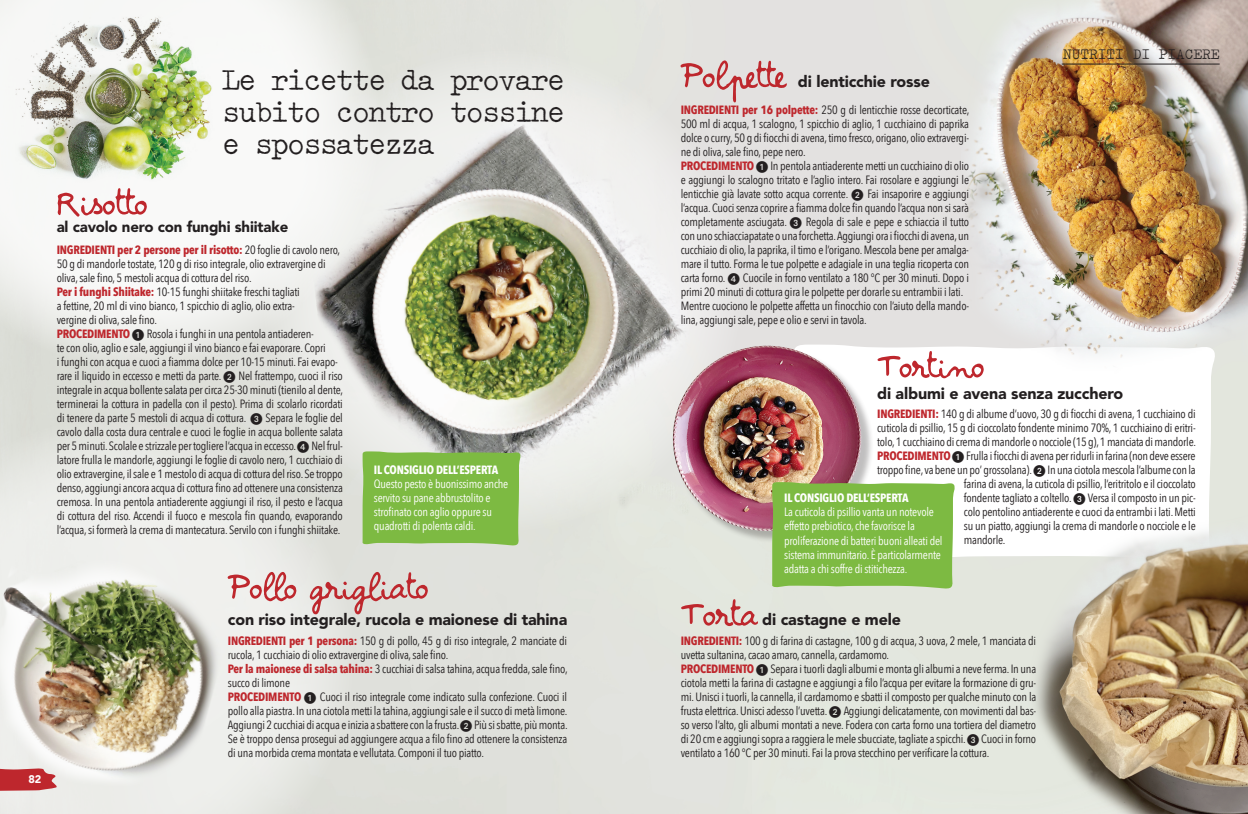
<style>
.page{position:relative;width:1248px;height:814px;background:#fff}
.page>*{position:absolute;margin:0;border:0;box-sizing:border-box;transform-origin:0 0}
.t1{font:50px "Clairette";letter-spacing:-.01em;color:#be272d}
.t2{font:32.9px/32px "Typewriter";letter-spacing:-.05em;color:#231f20;text-align:justify}
.t3{font:900 16px "Avenir LT Std";letter-spacing:-.01em;color:#231f20}
.t4{font:16px "Typewriter";color:#231f20}
.t5{font:900 15px "Avenir LT Std";letter-spacing:-.01em;color:#231f20}
.t6{font:12px/14px "Avenir Next Condensed";letter-spacing:-.02em;color:#231f20}
.t7{font:12px/14px "Avenir Next Condensed";letter-spacing:-.02em;color:#fff}
.t8{font:700 12px "Avenir Next Condensed";letter-spacing:-.02em;color:#fff}
.t9{font:900 11px "Avenir LT Std";color:#fff}
.s1{font-weight:700;color:#be272d}
.s2{font-family:"European Pi One"}
</style>
<div class="page">
<svg style="left:794px;top:344px;width:422px;height:218px"></svg>
<svg style="left:0;top:417px;width:356px;height:397px;background:#e4e5e0"></svg>
<div style="left:261px;top:48px;width:482px;height:485px;background:#e6e6e3;border-radius:50%"></div>
<svg style="left:0;top:0;width:381px;height:370px;fill:#f7f8f6"></svg>
<img style="left:0;top:487px;width:257px;height:327px">
<img style="left:1011px;top:494px;width:236px;height:320px">
<img style="left:961px;top:0;width:286px;height:378px">
<hr style="left:1061px;top:64px;width:158px;height:1px;background:#231f20">
<img style="left:299px;top:103px;width:405px;height:405px">
<img style="left:0;top:13px;width:217px;height:170px">
<div style="left:674px;top:347px;width:199px;height:196px;background:#231f20;opacity:.29"></div>
<img style="left:673px;top:346px;width:188px;height:185px">
<svg style="left:362px;top:451px;width:159px;height:95px;background:#82bb4a"></svg>
<div style="left:772px;top:482px;width:183px;height:107px;background:#7dba42"></div>
<svg style="left:0;top:767px;width:59px;height:24px"></svg>
<p class="t9" style="left:28px;top:772px;width:15px">82</p>
<h2 class="t2" style="left:222px;top:64px;width:344px">Le ricette da provare subito contro tossine e spossatezza</h2>
<h1 class="t1" style="left:57px;top:180px;width:94px">Risotto</h1>
<p class="t5" style="left:57px;top:218px;width:233px">al cavolo nero con funghi shiitake</p>
<p class="t6" style="left:57px;top:242px;width:288px"><span class="s1">INGREDIENTI PER 2 PERSONE PER IL RISOTTO:</span> 20 foglie di cavolo nero, 50 g di mandorle tostate, 120 g di riso integrale, olio extravergine di oliva, sale fino, 5 mestoli acqua di cottura del riso.<br><span class="s1">PER I FUNGHI SHIITAKE:</span> 10-15 funghi shiitake freschi tagliati<br>a fettine, 20 ml di vino bianco, 1 spicchio di aglio, olio extra-<br>vergine di oliva, sale fino.<br><span class="s1">PROCEDIMENTO</span> <span class="s2">1</span> Rosola i funghi in una pentola antiaderen-<br>te con olio, aglio e sale, aggiungi il vino bianco e fai evaporare. Copri<br>i funghi con acqua e cuoci a fiamma dolce per 10-15 minuti. Fai evapo&shy;rare il liquido in eccesso e metti da parte. <span class="s2">2</span> Nel frattempo, cuoci il riso integrale in acqua bollente salata per circa 25-30 minuti (tienilo al dente, terminerai la cottura in padella con il pesto). Prima di scolarlo ricordati di tenere da parte 5 mestoli di acqua di cottura. <span class="s2">3</span> Separa le foglie del cavolo dalla costa dura centrale e cuoci le foglie in acqua bollente salata per 5 minuti. Scolale e strizzale per togliere l’acqua in eccesso. <span class="s2">4</span> Nel frul&shy;latore frulla le mandorle, aggiungi le foglie di cavolo nero, 1 cucchiaio di olio extravergine, il sale e 1 mestolo di acqua di cottura del riso. Se troppo denso, aggiungi ancora acqua di cottura fino ad ottenere una consistenza cremosa. In una pentola antiaderente aggiungi il riso, il pesto e l’acqua di cottura del riso. Accendi il fuoco e mescola fin quando, evaporando l’acqua, si formerà la crema di mantecatura. Servilo con i funghi shiitake.</p>
<p class="t8" style="left:374px;top:462px;width:126px">IL CONSIGLIO DELL’ESPERTA</p>
<p class="t7" style="left:374px;top:476px;width:136px">Questo pesto è buonissimo anche servito su pane abbrustolito e strofinato con aglio oppure su quadrotti di polenta caldi.</p>
<h1 class="t1" style="left:228px;top:564px;width:203px">Pollo grigliato</h1>
<h3 class="t3" style="left:228px;top:609px;width:341px">con riso integrale, rucola e maionese di tahina</h3>
<p class="t6" style="left:228px;top:632px;width:341px"><span class="s1">INGREDIENTI PER 1 PERSONA:</span> 150 g di pollo, 45 g di riso integrale, 2 manciate di rucola, 1 cucchiaio di olio extravergine di oliva, sale fino.<br><span class="s1">PER LA MAIONESE DI SALSA TAHINA:</span> 3 cucchiai di salsa tahina, acqua fredda, sale fino, succo di limone<br><span class="s1">PROCEDIM ENTO</span> <span class="s2">1</span> Cuoci il riso integrale come indicato sulla confezione. Cuoci il pollo alla piastra. In una ciotola metti la tahina, aggiungi sale e il succo di metà limone.<br>Aggiungi 2 cucchiai di acqua e inizia a sbattere con la frusta. <span class="s2">2</span> Più si sbatte, più monta.<br>Se è troppo densa prosegui ad aggiungere acqua a filo fino ad ottenere la consistenza di una morbida crema montata e vellutata. Componi il tuo piatto.</p>
<h1 class="t1" style="left:680px;top:53px;width:107px">Polpette</h1>
<h3 class="t3" style="left:797px;top:71px;width:133px">di lenticchie rosse</h3>
<p class="t6" style="left:680px;top:102px;width:290px"><span class="s1">INGREDIENTI PER 16 POLPETTE:</span> 250 g di lenticchie rosse decorticate, 500 ml di acqua, 1 scalogno, 1 spicchio di aglio, 1 cucchiaino di paprika dolce o curry, 50 g di fiocchi di avena, timo fresco, origano, olio extravergi&shy;ne di oliva, sale fino, pepe nero.<br><span class="s1">PROCEDIMENTO</span> <span class="s2">1</span> In pentola antiaderente metti un cucchiaino di olio e aggiungi lo scalogno tritato e l’aglio intero. Fai rosolare e aggiungi le lenticchie già lavate sotto acqua corrente. <span class="s2">2</span> Fai insaporire e aggiungi l’acqua. Cuoci senza coprire a fiamma dolce fin quando l’acqua non si sarà completamente asciugata. <span class="s2">3</span> Regola di sale e pepe e schiaccia il tutto con uno schiacciapatate o una forchetta. Aggiungi ora i fiocchi di avena, un cucchiaio di olio, la paprika, il timo e l’origano. Mescola bene per amalga&shy;mare il tutto. Forma le tue polpette e adagiale in una teglia ricoperta con carta forno. <span class="s2">4</span> Cuocile in forno ventilato a 180 °C per 30 minuti. Dopo i primi 20 minuti di cottura gira le polpette per dorarle su entrambii i lati.<br>Mentre cuociono le polpette affetta un finocchio con l’aiuto della mando&shy;lina, aggiungi sale, pepe e olio e servi in tavola.</p>
<h3 class="t4" style="left:1063px;top:45px;width:10px">nutriti</h3>
<h3 class="t4" style="left:1132px;top:45px;width:36px">di piacere</h3>
<h1 class="t1" style="left:877px;top:343px;width:110px">Tortino</h1>
<h3 class="t3" style="left:877px;top:383px;width:248px">di albumi e avena senza zucchero</h3>
<p class="t6" style="left:877px;top:406px;width:320px"><span class="s1">INGREDIENTI:</span> 140 g di albume d’uovo, 30 g di fiocchi di avena, 1 cucchiaino di</p>
<p class="t6" style="left:877px;top:420px;width:320px">cuticola di psillio, 15 g di cioccolato fondente minimo 70%, 1 cucchiaino di eritri-</p>
<p class="t6" style="left:877px;top:434px;width:320px">tolo, 1 cucchiaino di crema di mandorle o nocciole (15 g), 1 manciata di mandorle.</p>
<p class="t6" style="left:877px;top:448px;width:320px"><span class="s1">PROCEDIM ENTO</span> <span class="s2">1</span> Frulla i fiocchi di avena per ridurli in farina (non deve essere</p>
<p class="t6" style="left:877px;top:462px;width:320px">troppo fine, va bene un po’ grossolana).<span class="s2">2</span> In una ciotola mescola l’albume con la</p>
<p class="t6" style="left:963px;top:476px;width:233px">farina di avena, la cuticola di psillio, l’eritritolo e il cioccolato</p>
<p class="t6" style="left:963px;top:490px;width:233px">fondente tagliato a coltello. <span class="s2">3</span> Versa il composto in un pic-</p>
<p class="t6" style="left:963px;top:504px;width:233px">colo pentolino antiaderente e cuoci da entrambi i lati. Metti</p>
<p class="t6" style="left:963px;top:518px;width:233px">su un piatto, aggiungi la crema di mandorle o nocciole e le</p>
<p class="t6" style="left:963px;top:532px;width:43px">mandorle.</p>
<p class="t8" style="left:784px;top:491px;width:126px">IL CONSIGLIO DELL’ESPERTA</p>
<p class="t7" style="left:784px;top:504px;width:160px">La cuticola di psillio vanta un notevole effetto prebiotico, che favorisce la proliferazione di batteri buoni alleati del sistema immunitario. È particolarmente adatta a chi soffre di stitichezza.</p>
<h1 class="t1" style="left:680px;top:591px;width:79px">Torta</h1>
<h3 class="t3" style="left:762px;top:610px;width:140px">di castagne e mele</h3>
<p class="t6" style="left:680px;top:633px;width:357px"><span class="s1">INGREDIENTI:</span> 100 g di farina di castagne, 100 g di acqua, 3 uova, 2 mele, 1 manciata di uvetta sultanina, cacao amaro, cannella, cardamomo.<br><span class="s1">PROCEDIMENTO</span> <span class="s2">1</span> Separa i tuorli dagli albumi e monta gli albumi a neve ferma. In una ciotola metti la farina di castagne e aggiungi a filo l’acqua per evitare la formazione di gru&shy;mi. Unisci i tuorli, la cannella, il cardamomo e sbatti il composto per qualche minuto con la frusta elettrica. Unisci adesso l’uvetta. <span class="s2">2</span> Aggiungi delicatamente, con movimenti dal bas&shy;so verso l’alto, gli albumi montati a neve. Fodera con carta forno una tortiera del diametro di 20 cm e aggiungi sopra a raggiera le mele sbucciate, tagliate a spicchi. <span class="s2">3</span> Cuoci in forno ventilato a 160 °C per 30 minuti. Fai la prova stecchino per verificare la cottura.</p>
</div>
